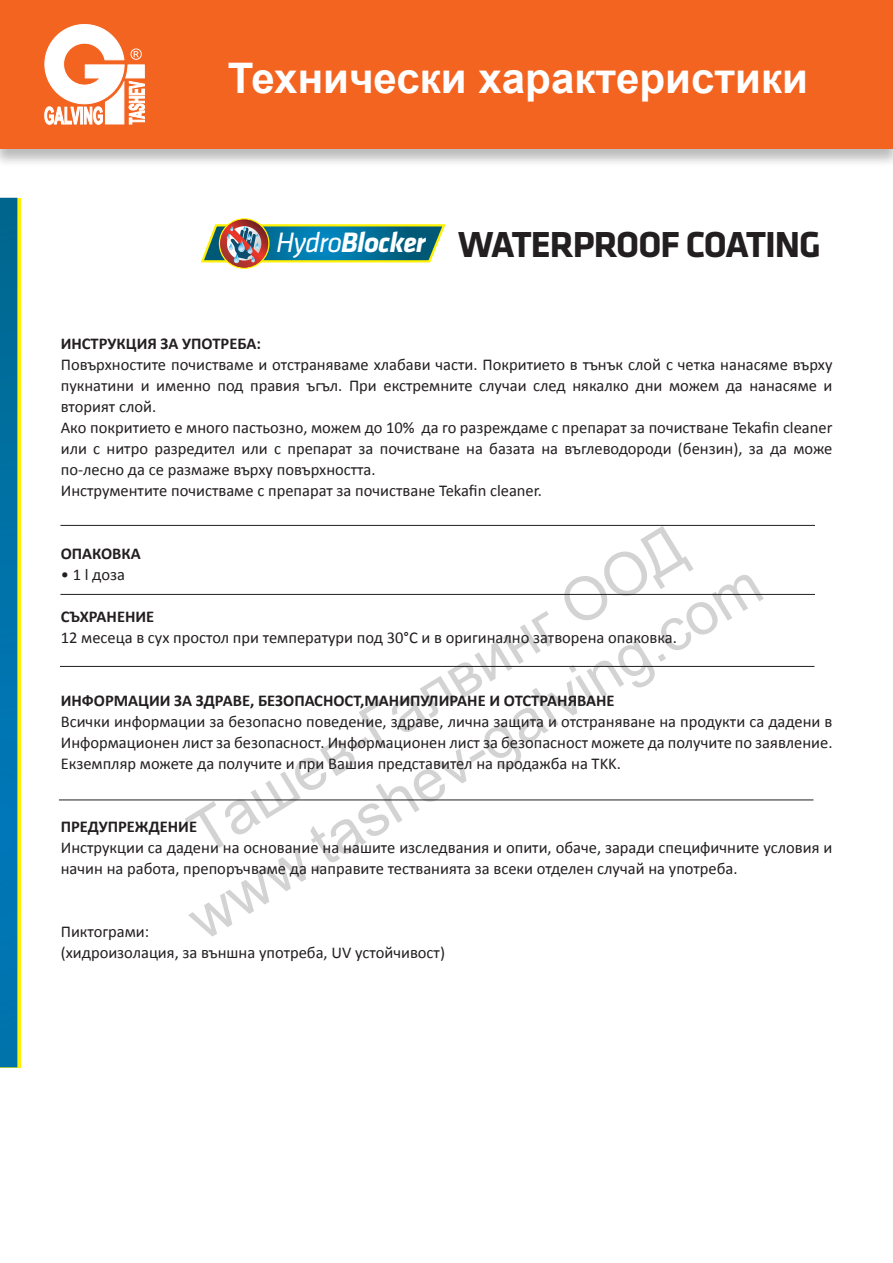
<style>
.page{position:relative;width:893px;height:1263px;background:#fff}
.page>*{position:absolute;margin:0;border:0;box-sizing:border-box;transform-origin:0 0}
.t1{font:60px/71.7px "Arial";color:#231f20;text-align:center}
.t2{font:700 42.15px "Arial";color:#fff}
.t3{font:700 37.5px "Klavika";letter-spacing:-.025em;color:#231f20}
.t4{font:16.5px/21px "Calibri";color:#231f20}
.t5{font:700 16.5px "Calibri";color:#231f20}
.s1{font-weight:400;font-style:italic;font-size:29.1px;color:#fff}
.s2{font-style:italic;font-size:29.1px;color:#fff}
</style>
<div class="page">
<div style="left:0;top:0;width:893px;height:167px;background:#231f20;opacity:.3"></div>
<div style="left:0;top:0;width:893px;height:149px;background:#f36421"></div>
<svg style="left:45px;top:24px;width:100px;height:100px"></svg>
<div style="left:0;top:198px;width:20px;height:869px;background:linear-gradient(to bottom,#fff101,#fff101)"></div>
<svg style="left:0;top:198px;width:17px;height:869px;background:#0071a7"></svg>
<svg style="left:200px;top:220px;width:246px;height:48px"></svg>
<hr style="left:59px;top:799px;width:754px;height:1px;background:#231f20">
<hr style="left:60px;top:594px;width:755px;height:1px;background:#231f20">
<hr style="left:60px;top:525px;width:755px;height:1px;background:#231f20">
<hr style="left:60px;top:666px;width:754px;height:1px;background:#231f20">
<h2 class="t2" style="left:228px;top:50px;width:582px">Технически характеристики</h2>
<h3 class="t3" style="left:276px;top:224px;width:546px"><span class="s1">Hydro</span><span class="s2">Blocker</span> WATERPROOF COATING</h3>
<p class="t5" style="left:61px;top:333px;width:202px">ИНСТРУКЦИЯ ЗА УПОТРЕБА:</p>
<p class="t4" style="left:61px;top:354px;width:773px">Повърхностите почистваме и отстраняваме хлабави части. Покритието в тънък слой с четка нанасяме върху пукнатини и именно под правия ъгъл. При екстремните случаи след някалко дни можем да нанасяме и вторият слой.<br>Акo покритието е много пастьозно, можем дo 10% да го разреждаме с препарат за почистване Tekafin cleaner или с нитро разредител или с препарат за почистване на базата на въглеводороди (бензин), за да може по-лесно да се размаже върху повърхността.<br>Инструментите почистваме с препарат за почистване Tekafin cleaner.</p>
<h1 class="t1" style="left:137px;top:829px;width:662px;rotate:-31deg">Ташев-Галвинг ООД www.tashev-galving.com</h1>
<p class="t5" style="left:61px;top:543px;width:82px">ОПАКОВКА</p>
<p class="t4" style="left:61px;top:564px;width:66px">• 1 l дозa</p>
<p class="t5" style="left:61px;top:606px;width:95px">СЪХРАНЕНИE</p>
<p class="t4" style="left:61px;top:627px;width:618px">12 месеца в сух простол при температури под 30°C и в оригинално затворена опаковка.</p>
<p class="t5" style="left:61px;top:690px;width:555px">ИНФОРМАЦИИ ЗА ЗДРАВЕ, БЕЗОПАСНОСТ,МАНИПУЛИРАНЕ И ОТСТРАНЯВАНЕ</p>
<p class="t4" style="left:61px;top:711px;width:773px;text-align:justify">Всички информации за безопасно поведение, здраве, лична защита и отстраняване на продукти са дадени в Информационен лист за безопасност. Информационен лист за безопасност можете да получите по заявление.<br>Екземпляр можете да получите и при Вашия представител на продажба на TKK.</p>
<p class="t5" style="left:61px;top:816px;width:138px">ПРЕДУПРЕЖДЕНИE</p>
<p class="t4" style="left:61px;top:837px;width:773px">Инструкции са дадени на основание на нашите изследвания и опити, обаче, заради специфичните условия и начин на работа, препоръчваме да направите тестванията за всеки отделен случай на употреба.</p>
<p class="t4" style="left:61px;top:921px;width:386px">Пиктограми:<br>(хидроизолация, за външна употреба, UV устойчивост)</p>
</div>
